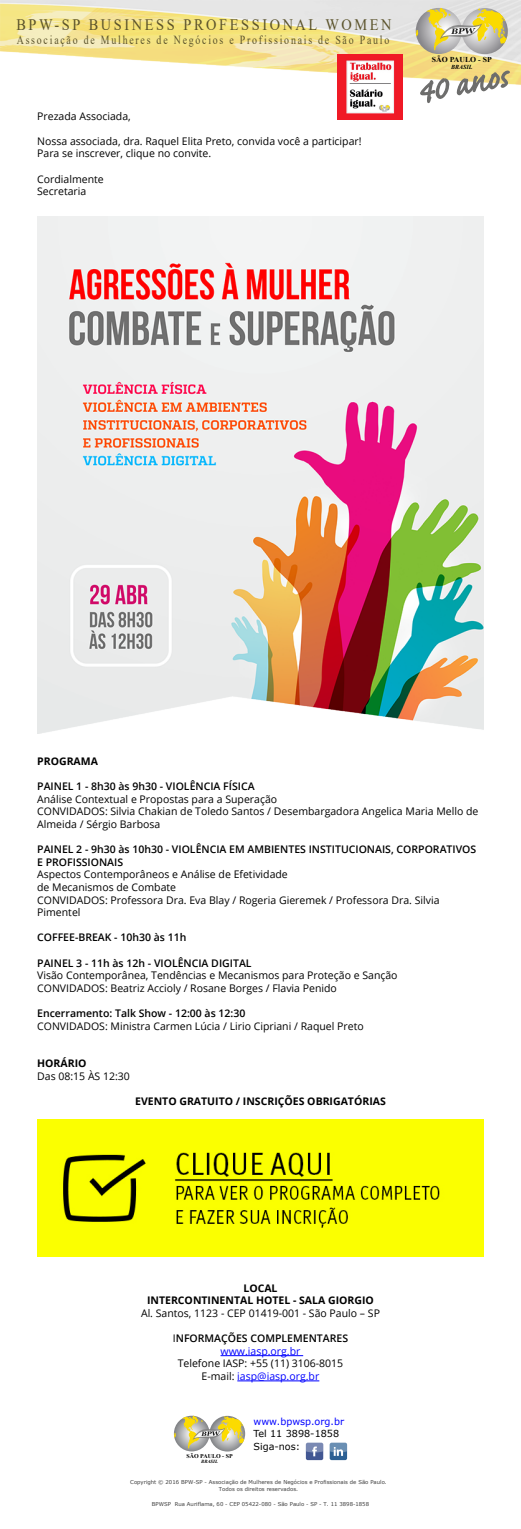
<style>
.page{position:relative;width:521px;height:1529px;background:#fff}
.page>*{position:absolute;margin:0;border:0;box-sizing:border-box;transform-origin:0 0}
.t1{font:15.92px "Times New Roman";letter-spacing:.18em;color:#5b532b;scale:.9 1}
.t2{font:12.34px "Times New Roman";letter-spacing:.18em;color:#5b532b;scale:.8 1}
.t3{font:10.5px/12.6px "Open Sans";color:#000}
.t4{font:600 10.5px/12.6px "Open Sans";color:#000;text-align:center}
.t5{font:700 10.5px/12.6px "Open Sans";color:#000;text-align:center}
.t6{font:9.62px/12.6px "Verdana";color:#000}
.t7{font:9.62px "Verdana";color:#00f}
.t8{font:700 7.52px "Times New Roman";color:#000100}
.t9{font:italic 700 6.12px "Times New Roman";color:#000100}
.t10{font:700 5.86px "Times New Roman";color:#000}
.t11{font:5.34px/6.6px "Verdana";color:#3f3f3f;text-align:center}
.t12{font:italic 700 4.73px "Times New Roman";color:#000}
.s1{font-weight:400}
.s2{font-weight:400;color:#00f}
.s3{color:#00f}
</style>
<div class="page">
<img style="left:37px;top:217px;width:447px;height:516px">
<img style="left:0;top:0;width:521px;height:97px">
<svg style="left:416px;top:8px;width:46px;height:46px"></svg>
<svg style="left:462px;top:8px;width:46px;height:46px"></svg>
<svg style="left:416px;top:30px;width:2px;height:7px"></svg>
<svg style="left:426px;top:8px;width:81px;height:42px;background:#d0c78f"></svg>
<hr style="left:220px;top:1355px;width:83px;height:1px;background:#00f">
<hr style="left:237px;top:1380px;width:82px;height:1px;background:#00f">
<svg style="left:419px;top:77px;width:31px;height:26px"></svg>
<svg style="left:456px;top:70px;width:55px;height:27px"></svg>
<img style="left:337px;top:55px;width:65px;height:64px">
<svg style="left:174px;top:1415px;width:36px;height:36px"></svg>
<div style="left:209px;top:1415px;width:36px;height:36px;background:#939597;border-radius:18px"></div>
<svg style="left:182px;top:1415px;width:62px;height:33px"></svg>
<div style="left:306px;top:1442px;width:17px;height:17px;background:#425793;border-radius:2px"></div>
<svg style="left:306px;top:1442px;width:17px;height:14px"></svg>
<svg style="left:330px;top:1442px;width:17px;height:17px"></svg>
<svg style="left:330px;top:1442px;width:17px;height:13px"></svg>
<img style="left:37px;top:1119px;width:447px;height:137px">
<h1 class="t1" style="left:16px;top:13px;width:418px">BPW-SP BUSINESS PROFESSIONAL WOMEN</h1>
<p class="t2" style="left:17px;top:31px;width:467px">Associação de Mulheres de Negócios e Profissionais de São Paulo</p>
<p class="t3" style="left:37px;top:109px;width:95px">Prezada Associada,</p>
<p class="t3" style="left:37px;top:134px;width:326px">Nossa associada, dra. Raquel Elita Preto, convida você a participar!<br>Para se inscrever, clique no convite.</p>
<p class="t3" style="left:37px;top:172px;width:68px">Cordialmente<br>Secretaria</p>
<p class="t8" style="left:432px;top:54px;width:61px">SÃO PAULO - SP</p>
<p class="t9" style="left:451px;top:63px;width:23px">BRASIL</p>
<p class="t5" style="left:37px;top:754px;width:62px">PROGRAMA</p>
<p class="t4" style="left:37px;top:779px;width:219px">PAINEL 1 - 8h30 às 9h30 - VIOLÊNCIA FÍSICA</p>
<p class="t3" style="left:37px;top:792px;width:443px">Análise Contextual e Propostas para a Superação<br>CONVIDADOS: Silvia Chakian de Toledo Santos / Desembargadora Angelica Maria Mello de<br>Almeida / Sérgio Barbosa</p>
<p class="t4" style="left:37px;top:842px;width:441px;text-align:left">PAINEL 2 - 9h30 às 10h30 - VIOLÊNCIA EM AMBIENTES INSTITUCIONAIS, CORPORATIVOS<br>E PROFISSIONAIS</p>
<p class="t3" style="left:37px;top:867px;width:404px">Aspectos Contemporâneos e Análise de Efetividade<br>de Mecanismos de Combate<br>CONVIDADOS: Professora Dra. Eva Blay / Rogeria Gieremek / Professora Dra. Silvia Pimentel</p>
<p class="t4" style="left:37px;top:931px;width:151px">COFFEE-BREAK - 10h30 às 11h</p>
<p class="t4" style="left:37px;top:956px;width:216px">PAINEL 3 - 11h às 12h - VIOLÊNCIA DIGITAL</p>
<p class="t3" style="left:37px;top:968px;width:362px">Visão Contemporânea, Tendências e Mecanismos para Proteção e Sanção<br>CONVIDADOS: Beatriz Accioly / Rosane Borges / Flavia Penido</p>
<p class="t4" style="left:37px;top:1006px;width:210px">Encerramento: Talk Show - 12:00 às 12:30</p>
<p class="t3" style="left:37px;top:1019px;width:328px">CONVIDADOS: Ministra Carmen Lúcia / Lirio Cipriani / Raquel Preto</p>
<p class="t5" style="left:37px;top:1057px;width:51px">HORÁRIO</p>
<p class="t3" style="left:37px;top:1069px;width:94px">Das 08:15 ÀS 12:30</p>
<p class="t5" style="left:135px;top:1094px;width:252px">EVENTO GRATUITO / INSCRIÇÕES OBRIGATÓRIAS</p>
<p class="t5" style="left:147px;top:1281px;width:228px">LOCAL<br>INTERCONTINENTAL HOTEL - SALA GIORGIO</p>
<p class="t3" style="left:141px;top:1306px;width:240px">Al. Santos, 1123 - CEP 01419-001 - São Paulo – SP</p>
<p class="t4" style="left:173px;top:1331px;width:177px"><span class="s1">I</span>NFORMAÇÕES COMPLEMENTARES <span class="s2">www.iasp.org.br</span></p>
<p class="t3" style="left:178px;top:1356px;width:167px;text-align:center">Telefone IASP: +55 (11) 3106-8015<br>E-mail: <span class="s3">iasp@iasp.org.br</span></p>
<p class="t10" style="left:186px;top:1451px;width:48px">SÃO PAULO - SP</p>
<p class="t12" style="left:201px;top:1458px;width:18px">BRASIL</p>
<p class="t7" style="left:253px;top:1414px;width:92px">www.bpwsp.org.br</p>
<p class="t6" style="left:253px;top:1427px;width:87px">Tel 11 3898-1858<br>Siga-nos:</p>
<p class="t11" style="left:130px;top:1478px;width:258px">Copyright © 2016 BPW-SP - Associação de Mulheres de Negócios e Profissionais de São Paulo.<br>Todos os direitos reservados.</p>
<p class="t11" style="left:152px;top:1500px;width:219px">BPWSP Rua Auriflama, 60 - CEP 05422-080 - São Paulo - SP - T. 11 3898-1858</p>
</div>
